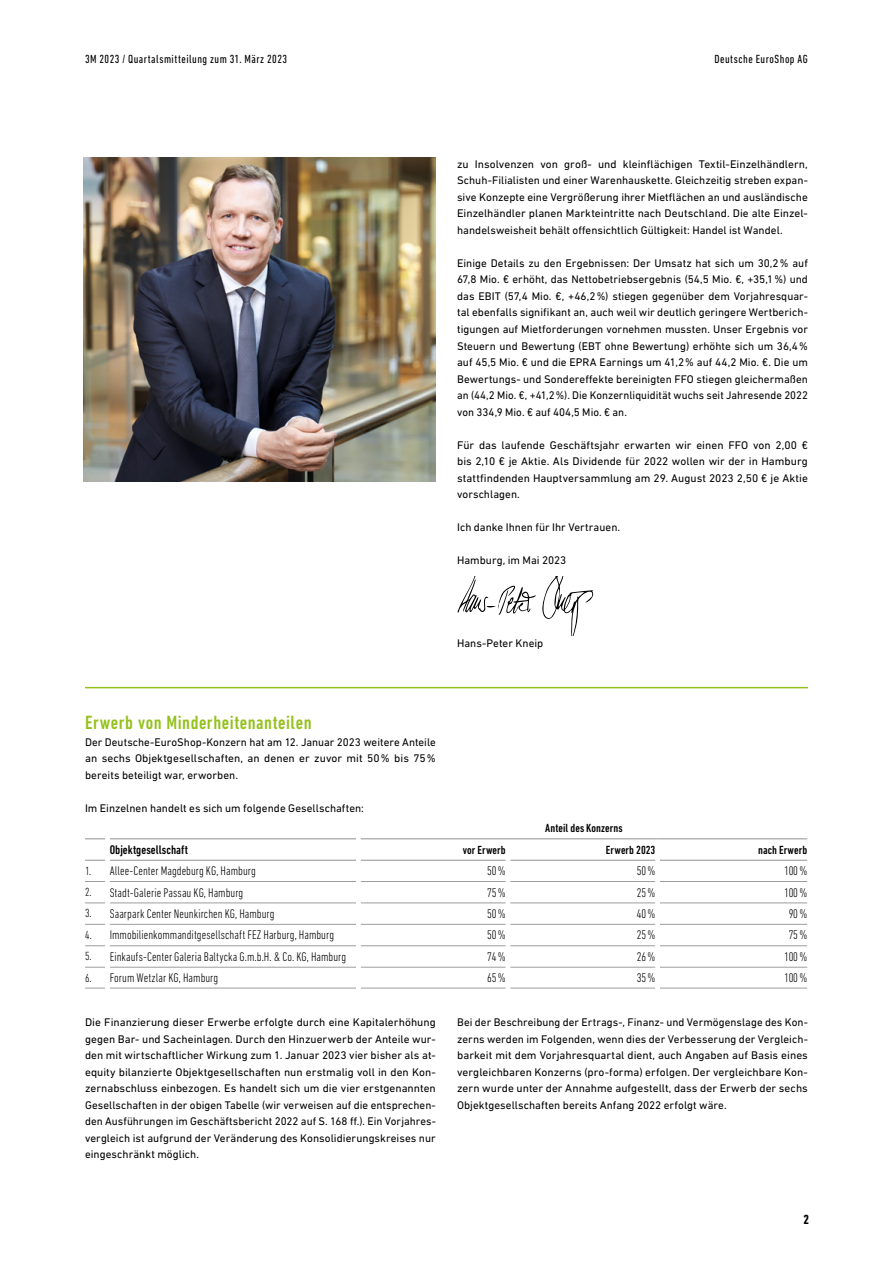
<style>
.page{position:relative;width:893px;height:1263px;background:#fff}
.page>*{position:absolute;margin:0;border:0;box-sizing:border-box;transform-origin:0 0}
.t1{font:500 condensed 19.5px "DIN Next LT Pro";letter-spacing:.025em;color:#94c11c}
.t2{font:700 condensed 13.5px "DIN Next LT Pro";color:#000}
.t3{font:300 condensed 12.75px "DIN Next LT Pro";letter-spacing:.005em;color:#000}
.t4{font:500 condensed 12.75px "DIN Next LT Pro";letter-spacing:.005em;color:#000}
.t5{font:condensed 12px "DIN Next LT Pro";letter-spacing:.04em;color:#000}
.t6{font:500 condensed 12px "DIN Next LT Pro";letter-spacing:.005em;color:#000}
.t7{font:11.25px/16.5px "DIN Next LT Pro";letter-spacing:.005em;color:#000;text-align:justify}
.s1{font-size:12px}
</style>
<div class="page">
<svg style="left:542px;top:576px;width:52px;height:60px"></svg>
<svg style="left:457px;top:576px;width:79px;height:39px"></svg>
<hr style="left:361px;top:881px;width:145px;height:1px;background:#9c9d9d">
<hr style="left:361px;top:903px;width:145px;height:1px;background:#9c9d9d">
<hr style="left:361px;top:924px;width:145px;height:1px;background:#9c9d9d">
<hr style="left:361px;top:945px;width:145px;height:1px;background:#9c9d9d">
<hr style="left:361px;top:967px;width:145px;height:1px;background:#9c9d9d">
<svg style="left:85px;top:988px;width:20px;height:1px"></svg>
<hr style="left:110px;top:988px;width:246px;height:1px;background:#9c9d9d">
<hr style="left:510px;top:988px;width:145px;height:1px;background:#9c9d9d">
<hr style="left:660px;top:988px;width:147px;height:1px;background:#9c9d9d">
<hr style="left:361px;top:860px;width:145px;height:1px;background:#9c9d9d">
<hr style="left:660px;top:860px;width:147px;height:1px;background:#9c9d9d">
<hr style="left:361px;top:988px;width:145px;height:1px;background:#9c9d9d">
<hr style="left:510px;top:860px;width:145px;height:1px;background:#9c9d9d">
<svg style="left:85px;top:838px;width:20px;height:1px"></svg>
<hr style="left:110px;top:838px;width:246px;height:1px;background:#9c9d9d">
<svg style="left:85px;top:860px;width:20px;height:1px"></svg>
<hr style="left:110px;top:860px;width:246px;height:1px;background:#9c9d9d">
<svg style="left:85px;top:881px;width:20px;height:1px"></svg>
<hr style="left:110px;top:881px;width:246px;height:1px;background:#9c9d9d">
<hr style="left:510px;top:881px;width:145px;height:1px;background:#9c9d9d">
<hr style="left:660px;top:881px;width:147px;height:1px;background:#9c9d9d">
<svg style="left:85px;top:903px;width:20px;height:1px"></svg>
<hr style="left:110px;top:903px;width:246px;height:1px;background:#9c9d9d">
<hr style="left:510px;top:903px;width:145px;height:1px;background:#9c9d9d">
<hr style="left:660px;top:903px;width:147px;height:1px;background:#9c9d9d">
<svg style="left:85px;top:924px;width:20px;height:1px"></svg>
<hr style="left:110px;top:924px;width:246px;height:1px;background:#9c9d9d">
<hr style="left:510px;top:924px;width:145px;height:1px;background:#9c9d9d">
<hr style="left:660px;top:924px;width:147px;height:1px;background:#9c9d9d">
<svg style="left:85px;top:945px;width:20px;height:1px"></svg>
<hr style="left:110px;top:945px;width:246px;height:1px;background:#9c9d9d">
<hr style="left:510px;top:945px;width:145px;height:1px;background:#9c9d9d">
<hr style="left:660px;top:945px;width:147px;height:1px;background:#9c9d9d">
<svg style="left:85px;top:967px;width:20px;height:1px"></svg>
<hr style="left:110px;top:967px;width:246px;height:1px;background:#9c9d9d">
<hr style="left:510px;top:967px;width:145px;height:1px;background:#9c9d9d">
<hr style="left:660px;top:967px;width:147px;height:1px;background:#9c9d9d">
<hr style="left:361px;top:838px;width:147px;height:1px;background:#9c9d9d">
<hr style="left:508px;top:838px;width:150px;height:1px;background:#9c9d9d">
<hr style="left:658px;top:838px;width:149px;height:1px;background:#9c9d9d">
<hr style="left:85px;top:687px;width:723px;height:1px;background:#94c11c">
<img style="left:84px;top:157px;width:352px;height:324px">
<p class="t5" style="left:85px;top:53px;width:204px">3M 2023 / Quartalsmitteilung zum 31. März 2023</p>
<p class="t5" style="left:714px;top:53px;width:95px">Deutsche EuroShop AG</p>
<p class="t7" style="left:457px;top:156px;width:352px">zu Insolvenzen von groß- und kleinflächigen Textil--Einzelhändlern, Schuh-Filialisten und einer Warenhauskette. Gleichzeitig streben expan&shy;sive Konzepte eine Vergrößerung ihrer Mietflächen an und ausländische Einzelhändler planen Markteintritte nach Deutschland. Die alte Einzel&shy;handelsweisheit behält offensichtlich Gültigkeit: Handel ist Wandel.</p>
<p class="t7" style="left:457px;top:255px;width:352px">Einige Details zu den Ergebnissen: Der Umsatz hat sich um 30,2% auf 67,8 Mio. € erhöht, das Nettobetriebsergebnis (54,5 Mio. €, +35,1%) und das EBIT (57,4 Mio. €, +46,2%) stiegen gegenüber dem Vorjahresquar&shy;tal ebenfalls signifikant an, auch weil wir deutlich geringere Wertberich&shy;tigungen auf Mietforderungen vornehmen mussten. Unser Ergebnis vor Steuern und Bewertung (EBT ohne Bewertung) erhöhte sich um 36,4% auf 45,5 Mio. € und die EPRA Earnings um 41,2% auf 44,2 Mio. €. Die um Bewertungs- und Sondereffekte bereinigten FFO stiegen gleichermaßen an (44,2 Mio. €, +41,2%). Die Konzernliquidität wuchs seit Jahresende 2022 von 334,9 Mio. € auf 404,5 Mio. € an.</p>
<p class="t7" style="left:457px;top:436px;width:352px">Für das laufende Geschäftsjahr erwarten wir einen FFO von 2,00 € bis 2,10 € je Aktie. Als Dividende für 2022 wollen wir der in Hamburg stattfindenden Hauptversammlung am 29. August 2023 2,50 € je Aktie vorschlagen.</p>
<p class="t7" style="left:457px;top:519px;width:165px">Ich danke Ihnen für Ihr Vertrauen.</p>
<p class="t7" style="left:457px;top:552px;width:111px">Hamburg, im Mai 2023</p>
<p class="t7" style="left:457px;top:634px;width:88px">Hans-Peter Kneip</p>
<h1 class="t1" style="left:85px;top:711px;width:228px">Erwerb von Minderheitenanteilen</h1>
<p class="t7" style="left:85px;top:733px;width:352px">Der Deutsche-EuroShop-Konzern hat am 12. Januar 2023 weitere Anteile an sechs Objektgesellschaften, an denen er zuvor mit 50% bis 75% bereits beteiligt war, erworben.</p>
<p class="t7" style="left:85px;top:799px;width:280px">Im Einzelnen handelt es sich um folgende Gesellschaften:</p>
<p class="t6" style="left:545px;top:822px;width:79px">Anteil des Konzerns</p>
<p class="t4" style="left:110px;top:842px;width:80px">Objektgesellschaft</p>
<p class="t6" style="left:463px;top:843px;width:44px">vor Erwerb</p>
<p class="t6" style="left:606px;top:843px;width:51px">Erwerb 2023</p>
<p class="t6" style="left:758px;top:843px;width:51px">nach Erwerb</p>
<p class="t3" style="left:85px;top:863px;width:172px"><span class="s1">1.</span> Allee-Center Magdeburg KG, Hamburg</p>
<p class="t3" style="left:487px;top:863px;width:20px">50%</p>
<p class="t3" style="left:637px;top:863px;width:20px">50%</p>
<p class="t3" style="left:784px;top:863px;width:25px">100%</p>
<p class="t3" style="left:85px;top:885px;width:160px"><span class="s1">2.</span> Stadt-Galerie Passau KG, Hamburg</p>
<p class="t3" style="left:487px;top:885px;width:20px">75%</p>
<p class="t3" style="left:637px;top:885px;width:20px">25%</p>
<p class="t3" style="left:784px;top:885px;width:25px">100%</p>
<p class="t3" style="left:85px;top:906px;width:191px"><span class="s1">3.</span> Saarpark Center Neunkirchen KG, Hamburg</p>
<p class="t3" style="left:487px;top:906px;width:20px">50%</p>
<p class="t3" style="left:637px;top:906px;width:20px">40%</p>
<p class="t3" style="left:789px;top:906px;width:20px">90%</p>
<p class="t3" style="left:85px;top:928px;width:251px"><span class="s1">4.</span> Immobilienkommanditgesellschaft FEZ Harburg, Hamburg</p>
<p class="t3" style="left:487px;top:928px;width:20px">50%</p>
<p class="t3" style="left:637px;top:928px;width:20px">25%</p>
<p class="t3" style="left:789px;top:928px;width:20px">75%</p>
<p class="t3" style="left:85px;top:949px;width:263px"><span class="s1">5.</span> Einkaufs-Center Galeria Baltycka G.m.b.H. &amp; Co. KG, Hamburg</p>
<p class="t3" style="left:487px;top:949px;width:20px">74%</p>
<p class="t3" style="left:637px;top:949px;width:20px">26%</p>
<p class="t3" style="left:784px;top:949px;width:25px">100%</p>
<p class="t3" style="left:85px;top:971px;width:135px"><span class="s1">6.</span> Forum Wetzlar KG, Hamburg</p>
<p class="t3" style="left:487px;top:971px;width:20px">65%</p>
<p class="t3" style="left:637px;top:971px;width:20px">35%</p>
<p class="t3" style="left:784px;top:971px;width:25px">100%</p>
<p class="t7" style="left:85px;top:1014px;width:352px">Die Finanzierung dieser Erwerbe erfolgte durch eine Kapitalerhöhung gegen Bar- und Sacheinlagen. Durch den Hinzuerwerb der Anteile wur&shy;den mit wirtschaftlicher Wirkung zum 1. Januar 2023 vier bisher als at&shy;equity bilanzierte Objektgesellschaften nun erstmalig voll in den Kon&shy;zernabschluss einbezogen. Es handelt sich um die vier erstgenannten Gesellschaften in der obigen Tabelle (wir verweisen auf die entsprechen&shy;den Ausführungen im Geschäftsbericht 2022 auf S. 168 ff.). Ein Vorjahres&shy;vergleich ist aufgrund der Veränderung des Konsolidierungskreises nur eingeschränkt möglich.</p>
<p class="t7" style="left:457px;top:1014px;width:352px">Bei der Beschreibung der Ertrags-, Finanz- und Vermögenslage des Kon&shy;zerns werden im Folgenden, wenn dies der Verbesserung der Vergleich&shy;barkeit mit dem Vorjahresquartal dient, auch Angaben auf Basis eines vergleichbaren Konzerns (pro-forma) erfolgen. Der vergleichbare Kon&shy;zern wurde unter der Annahme aufgestellt, dass der Erwerb der sechs Objektgesellschaften bereits Anfang 2022 erfolgt wäre.</p>
<p class="t2" style="left:803px;top:1211px;width:7px">2</p>
</div>
